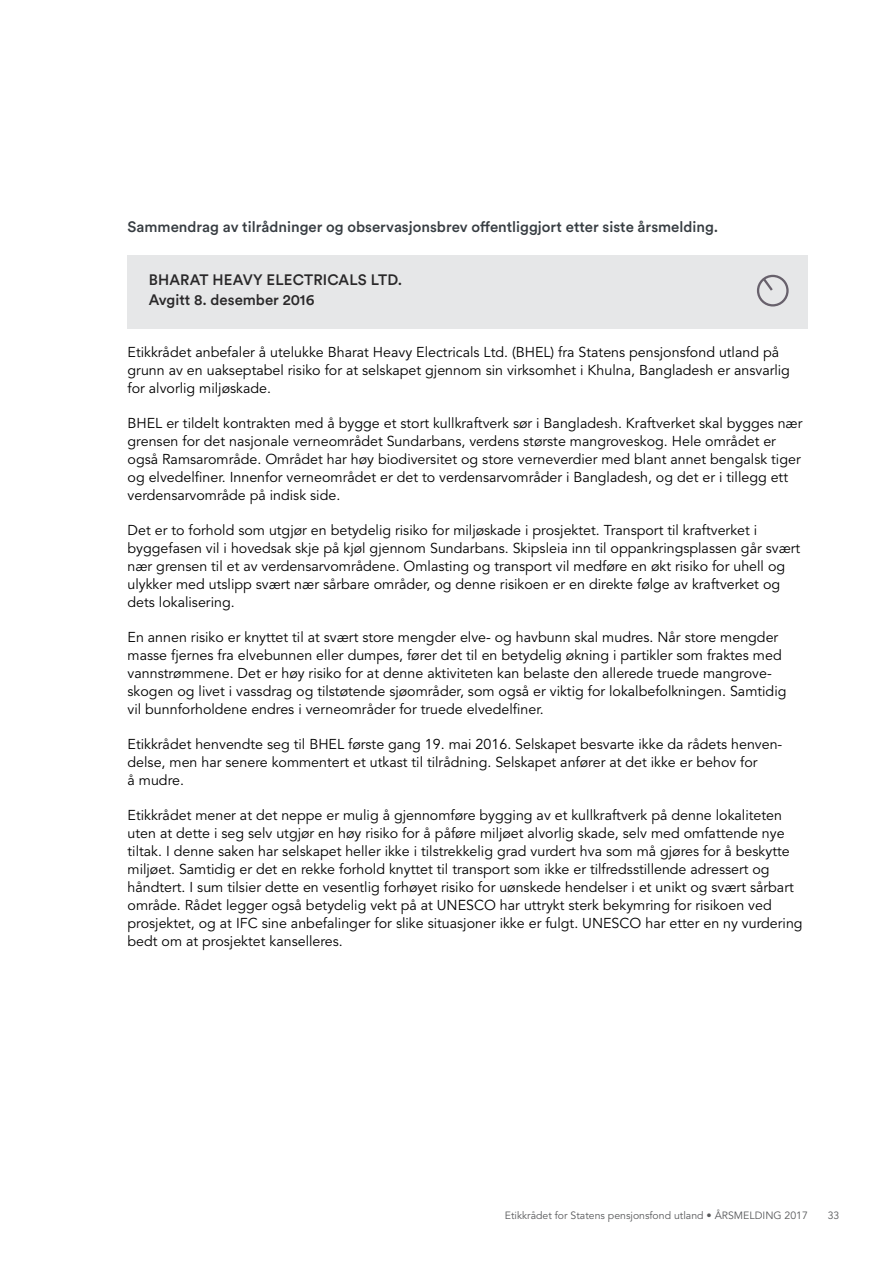
<style>
.page{position:relative;width:893px;height:1263px;background:#fff}
.page>*{position:absolute;margin:0;border:0;box-sizing:border-box;transform-origin:0 0}
.Tittel_2_grå{font:500 15px "Circular Std";color:#373d42}
.Tittel_3_liten_2{font:500 15px/19.5px "Circular Std";color:#292829}
.brødtekst{font:14.25px/18px "Avenir";color:#000}
.Brød_space_after_c{font:14.25px/18px "Avenir";color:#000}
.t1{font:10.5px "Avenir";color:#58595b}
</style>
<div class="page">
<div style="left:128px;top:255px;width:680px;height:74px;background:#e6e7e8"></div>
<div style="left:757px;top:275px;width:32px;height:31px;border:2px solid #68616c;border-radius:50%"></div>
<svg style="left:761px;top:276px;width:14px;height:15px"></svg>
<h2 class="Tittel_2_grå" style="left:128px;top:217px;width:592px">Sammendrag av tilrådninger og observasjonsbrev offentliggjort etter siste årsmelding.</h2>
<h4 class="Tittel_3_liten_2" style="left:149px;top:270px;width:255px">BHARAT HEAVY ELECTRICALS LTD.<br>Avgitt 8. desember 2016</h4>
<p class="brødtekst" style="left:128px;top:343px;width:664px">Etikkrådet anbefaler å utelukke Bharat Heavy Electricals Ltd. (BHEL) fra Statens pensjonsfond utland på grunn av en uakseptabel risiko for at selskapet gjennom sin virksomhet i Khulna, Bangladesh er ansvarlig for alvorlig miljøskade.</p>
<p class="brødtekst" style="left:128px;top:414px;width:676px">BHEL er tildelt kontrakten med å bygge et stort kullkraftverk sør i Bangladesh. Kraftverket skal bygges nær grensen for det nasjonale verneområdet Sundarbans, verdens største mangroveskog. Hele området er også Ramsarområde. Området har høy biodiversitet og store verneverdier med blant annet bengalsk tiger og elvedelfiner. Innenfor verneområdet er det to verdensarvområder i Bangladesh, og det er i tillegg ett verdensarvområde på indisk side.</p>
<p class="brødtekst" style="left:128px;top:521px;width:674px">Det er to forhold som utgjør en betydelig risiko for miljøskade i prosjektet. Transport til kraftverket i byggefasen vil i hovedsak skje på kjøl gjennom Sundarbans. Skipsleia inn til oppankringsplassen går svært nær grensen til et av verdensarvområdene. Omlasting og transport vil medføre en økt risiko for uhell og ulykker med utslipp svært nær sårbare områder, og denne risikoen er en direkte følge av kraftverket og dets lokalisering.</p>
<p class="brødtekst" style="left:128px;top:628px;width:660px">En annen risiko er knyttet til at svært store mengder elve- og havbunn skal mudres. Når store mengder masse fjernes fra elvebunnen eller dumpes, fører det til en betydelig økning i partikler som fraktes med vannstrømmene. Det er høy risiko for at denne aktiviteten kan belaste den allerede truede mangrove&shy;skogen og livet i vassdrag og tilstøtende sjøområder, som også er viktig for lokalbefolkningen. Samtidig vil bunnforholdene endres i verneområder for truede elvedelfiner.</p>
<p class="brødtekst" style="left:128px;top:735px;width:656px">Etikkrådet henvendte seg til BHEL første gang 19. mai 2016. Selskapet besvarte ikke da rådets henven&shy;delse, men har senere kommentert et utkast til tilrådning. Selskapet anfører at det ikke er behov for<br>å mudre.</p>
<p class="Brød_space_after_c" style="left:128px;top:806px;width:677px">Etikkrådet mener at det neppe er mulig å gjennomføre bygging av et kullkraftverk på denne lokaliteten uten at dette i seg selv utgjør en høy risiko for å påføre miljøet alvorlig skade, selv med omfattende nye tiltak. I denne saken har selskapet heller ikke i tilstrekkelig grad vurdert hva som må gjøres for å beskytte miljøet. Samtidig er det en rekke forhold knyttet til transport som ikke er tilfredsstillende adressert og håndtert. I sum tilsier dette en vesentlig forhøyet risiko for uønskede hendelser i et unikt og svært sårbart område. Rådet legger også betydelig vekt på at UNESCO har uttrykt sterk bekymring for risikoen ved prosjektet, og at IFC sine anbefalinger for slike situasjoner ikke er fulgt. UNESCO har etter en ny vurdering bedt om at prosjektet kanselleres.</p>
<p class="t1" style="left:505px;top:1209px;width:305px">Etikkrådet for Statens pensjonsfond utland • ÅRSMELDING 2017</p>
<p class="t1" style="left:828px;top:1209px;width:13px">33</p>
</div>
